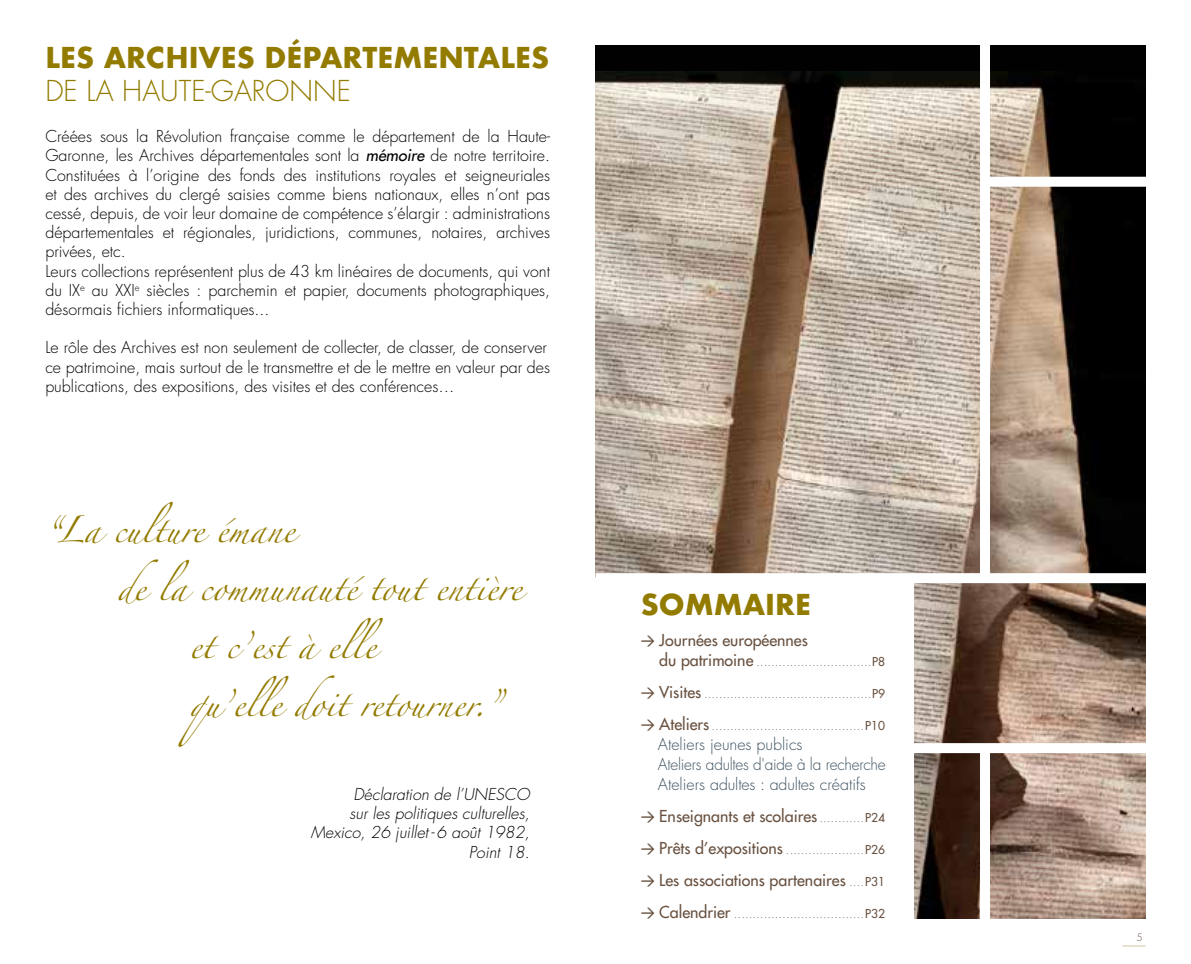
<style>
.page{position:relative;width:1191px;height:964px;background:#fff}
.page>*{position:absolute;margin:0;border:0;box-sizing:border-box;transform-origin:0 0}
.t1{font:700 28px "Futura";color:#937b00}
.t2{font:300 28px "Futura";color:#937b00}
.t3{font:24px "Zapfino";color:#937b00}
.t4{font:300 16px/19.2px "Futura";color:#000}
.t5{font:16px "Futura";color:#695241}
.t6{font:300 16px/20px "Futura";letter-spacing:-.01em;color:#405462}
.t7{font:italic 300 16px/19.2px "Futura";color:#000;text-align:right}
.t8{font:300 12px "Futura";color:#695241}
.t9{font:300 10px "Futura";color:#695241}
.s1{font-weight:400;font-style:italic}
.s2{font-family:"DIN";font-weight:500;font-size:14px}
.s3{font-weight:400;font-size:16px}
.s4{font-weight:400}
.s5{font-weight:300;font-size:12px}
.s6{font-size:12px}
</style>
<div class="page">
<hr style="left:1122px;top:945px;width:23px;height:2px;background:#eae2d1">
<div style="left:595px;top:45px;width:550px;height:873px;background:#010101"></div>
<img style="left:595px;top:71px;width:550px;height:847px">
<div style="left:595px;top:578px;width:319px;height:363px;background:#fff"></div>
<div style="left:595px;top:573px;width:568px;height:10px;background:#fff"></div>
<div style="left:985px;top:177px;width:181px;height:10px;background:#fff"></div>
<div style="left:980px;top:37px;width:10px;height:541px;background:#fff"></div>
<div style="left:980px;top:749px;width:10px;height:182px;background:#fff"></div>
<div style="left:893px;top:743px;width:270px;height:10px;background:#fff"></div>
<h1 class="t1" style="left:45px;top:37px;width:505px">LES ARCHIVES DÉPARTEMENTALES</h1>
<h1 class="t2" style="left:45px;top:73px;width:307px">DE LA HAUTE-GARONNE</h1>
<p class="t4" style="left:45px;top:127px;width:506px">Créées sous la Révolution française comme le département de la Haute-Garonne, les Archives départementales sont la <span class="s1">mémoire</span> de notre territoire.<br>Constituées à l’origine des fonds des institutions royales et seigneuriales et des archives du clergé saisies comme biens nationaux, elles n’ont pas cessé, depuis, de voir leur domaine de compétence s’élargir : administrations départementales et régionales, juridictions, communes, notaires, archives privées, etc.<br>Leurs collections représentent plus de 43 km linéaires de documents, qui vont du IX<sup>e</sup> au XXI<sup>e</sup> siècles : parchemin et papier, documents photographiques, désormais fichiers informatiques...</p>
<p class="t4" style="left:45px;top:338px;width:506px">Le rôle des Archives est non seulement de collecter, de classer, de conserver ce patrimoine, mais surtout de le transmettre et de le mettre en valeur par des publications, des expositions, des visites et des conférences…</p>
<h2 class="t3" style="left:45px;top:519px;width:251px">“La culture émane</h2>
<h2 class="t3" style="left:117px;top:577px;width:406px">de la communauté tout entière</h2>
<h2 class="t3" style="left:189px;top:635px;width:195px">et c’est à elle</h2>
<h2 class="t3" style="left:189px;top:693px;width:315px">qu’elle doit retourner.”</h2>
<p class="t7" style="left:311px;top:785px;width:220px">Déclaration de l’UNESCO<br>sur les politiques culturelles,<br>Mexico, 26 juillet - 6 août 1982,<br>Point 18.</p>
<h1 class="t1" style="left:641px;top:584px;width:172px">SOMMAIRE</h1>
<p class="t5" style="left:641px;top:629px;width:168px"><span class="s2">&gt;</span> Journées européennes</p>
<p class="t8" style="left:659px;top:654px;width:227px"><span class="s3">du patrimoine</span> ...............................<span class="s4">P8</span></p>
<p class="t8" style="left:641px;top:686px;width:245px"><span class="s2">&gt;</span> <span class="s3">Visites</span> .............................................<span class="s4">P9</span></p>
<p class="t8" style="left:641px;top:718px;width:246px"><span class="s2">&gt;</span> <span class="s3">Ateliers</span> .........................................<span class="s4">P10</span></p>
<p class="t6" style="left:658px;top:734px;width:229px">Ateliers jeunes publics<br>Ateliers adultes d'aide à la recherche<br>Ateliers adultes : adultes créatifs</p>
<p class="t5" style="left:641px;top:805px;width:245px"><span class="s2">&gt;</span> Enseignants et scolaires <span class="s5">............</span><span class="s6">P24</span></p>
<p class="t8" style="left:641px;top:842px;width:246px"><span class="s2">&gt;</span> <span class="s3">Prêts d’expositions</span> .....................<span class="s4">P26</span></p>
<p class="t5" style="left:641px;top:869px;width:246px"><span class="s2">&gt;</span> Les associations partenaires <span class="s5">....</span><span class="s6">P31</span></p>
<p class="t8" style="left:641px;top:906px;width:246px"><span class="s2">&gt;</span> <span class="s3">Calendrier</span> ...................................<span class="s4">P32</span></p>
<p class="t9" style="left:1136px;top:931px;width:8px">5</p>
</div>
